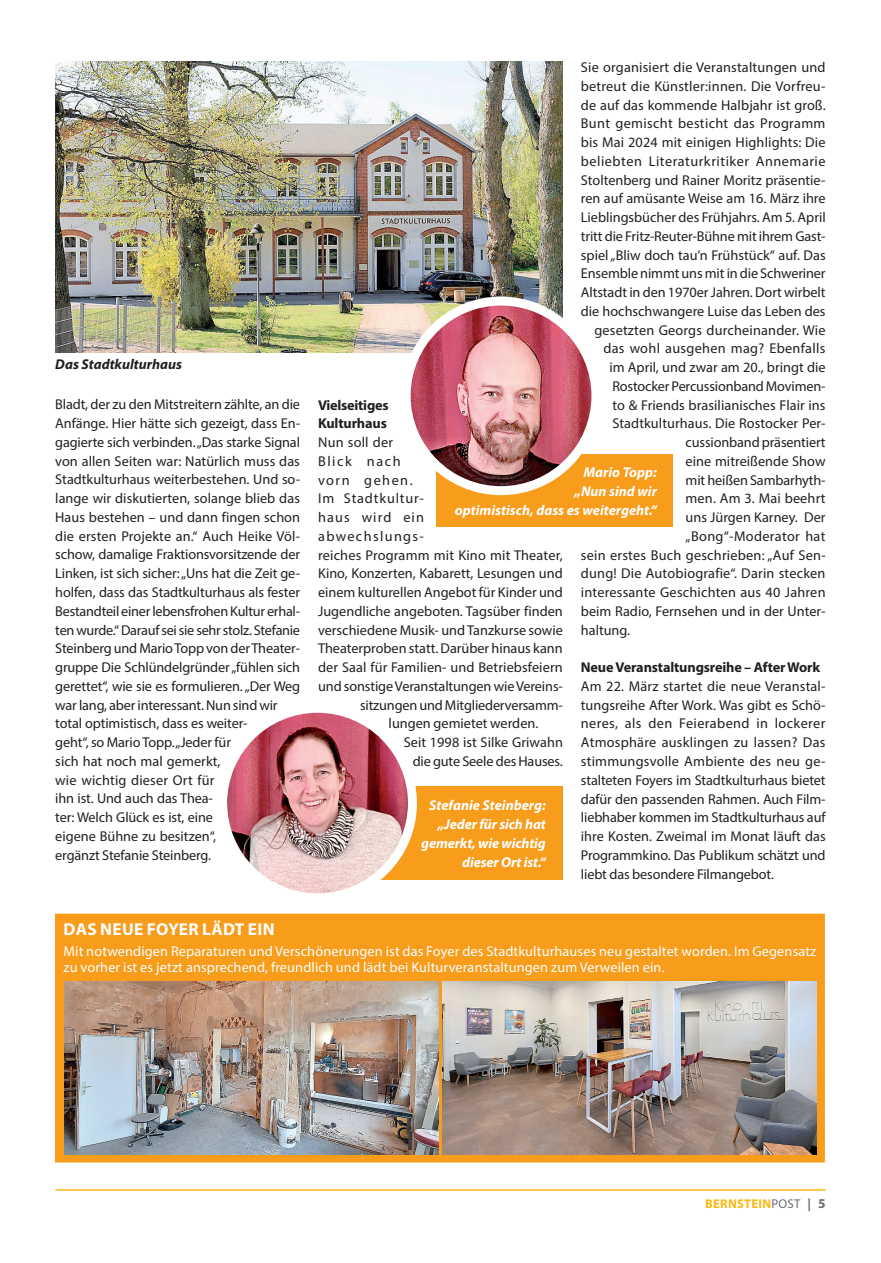
<style>
.page{position:relative;width:881px;height:1263px;background:#fff}
.page>*{position:absolute;margin:0;border:0;box-sizing:border-box;transform-origin:0 0}
.t1{font:700 17.25px "Myriad Pro";letter-spacing:.02em;color:#fff}
.t2{font:14.25px/18.8px "Myriad Pro";color:#231f20}
.t3{font:14.25px/16.5px "Myriad Pro";letter-spacing:.01em;color:#fff}
.t4{font:italic 700 14.25px/18.8px "Myriad Pro";color:#fff;text-align:right}
.t5{font:700 14.25px/18.8px "Myriad Pro";letter-spacing:-.01em;color:#231f20}
.t6{font:14.25px "Myriad Pro";letter-spacing:.025em;color:#231f20}
.t7{font:14.25px "Myriad Pro";letter-spacing:.035em;color:#231f20}
.t8{font:14.25px "Myriad Pro";letter-spacing:.02em;color:#231f20}
.t9{font:italic 700 14.25px "Myriad Pro";color:#231f20}
.t10{font:14.25px "Myriad Pro";letter-spacing:.06em;color:#231f20}
.t11{font:14.25px "Myriad Pro";letter-spacing:.095em;color:#231f20}
.t12{font:14.25px "Myriad Pro";letter-spacing:.08em;color:#231f20}
.t13{font:14.25px "Myriad Pro";letter-spacing:.105em;color:#231f20}
.t14{font:14.25px "Myriad Pro";letter-spacing:.11em;color:#231f20}
.t15{font:700 12.75px "Myriad Pro";letter-spacing:.02em;color:#fcb814}
.s1{font-weight:400;color:#6c6d70}
.s2{color:#6c6d70}
.s3{font-size:13.5px;color:#6c6d70}
</style>
<div class="page">
<hr style="left:55px;top:1189px;width:770px;height:2px;background:#fcb814">
<img style="left:55px;top:62px;width:507px;height:291px">
<div style="left:436px;top:454px;width:236px;height:73px;background:#f89c1c"></div>
<img style="left:406px;top:301px;width:189px;height:190px;border-radius:95px">
<div style="left:401px;top:297px;width:199px;height:198px;border:9px solid #fff;border-radius:50%"></div>
<div style="left:323px;top:787px;width:239px;height:93px;background:#f89c1c"></div>
<img style="left:222px;top:708px;width:190px;height:190px;border-radius:95px">
<div style="left:218px;top:704px;width:199px;height:198px;border:9px solid #fff;border-radius:50%"></div>
<div style="left:54px;top:913px;width:771px;height:250px;background:#f89c1c"></div>
<div style="left:53px;top:912px;width:773px;height:252px;border:2px solid #fff"></div>
<img style="left:65px;top:981px;width:373px;height:173px">
<img style="left:443px;top:981px;width:373px;height:174px">
<p class="t2" style="left:580px;top:58px;width:246px">Sie organisiert die Veranstaltungen und</p>
<p class="t2" style="left:580px;top:76px;width:246px">betreut die Künstler:innen. Die Vorfreu-</p>
<p class="t2" style="left:580px;top:95px;width:246px">de auf das kommende Halbjahr ist groß.</p>
<p class="t6" style="left:580px;top:115px;width:246px">Bunt gemischt besticht das Programm</p>
<p class="t2" style="left:580px;top:133px;width:246px">bis Mai 2024 mit einigen Highlights: Die</p>
<p class="t7" style="left:580px;top:152px;width:246px">beliebten Literaturkritiker Annemarie</p>
<p class="t2" style="left:580px;top:170px;width:246px">Stoltenberg und Rainer Moritz präsentie-</p>
<p class="t2" style="left:580px;top:189px;width:246px">ren auf amüsante Weise am 16. März ihre</p>
<p class="t2" style="left:580px;top:208px;width:246px">Lieblingsbücher des Frühjahrs. Am 5. April</p>
<p class="t2" style="left:580px;top:226px;width:246px">tritt die Fritz-Reuter-Bühne mit ihrem Gast-</p>
<p class="t2" style="left:580px;top:245px;width:246px">spiel „Bliw doch tau’n Frühstück“ auf. Das</p>
<p class="t2" style="left:580px;top:264px;width:246px">Ensemble nimmt uns mit in die Schweriner</p>
<p class="t2" style="left:580px;top:283px;width:246px">Altstadt in den 1970er Jahren. Dort wirbelt</p>
<p class="t2" style="left:580px;top:301px;width:246px">die hochschwangere Luise das Leben des</p>
<p class="t2" style="left:594px;top:320px;width:232px">gesetzten Georgs durcheinander. Wie</p>
<p class="t8" style="left:603px;top:340px;width:223px">das wohl ausgehen mag? Ebenfalls</p>
<p class="t2" style="left:609px;top:358px;width:218px">im April, und zwar am 20., bringt die</p>
<p class="t2" style="left:612px;top:376px;width:214px">Rostocker Percussionband Movimen-</p>
<p class="t2" style="left:612px;top:395px;width:215px">to &amp; Friends brasilianisches Flair ins</p>
<p class="t2" style="left:612px;top:414px;width:214px">Stadtkulturhaus. Die Rostocker Per-</p>
<p class="t2" style="left:685px;top:433px;width:141px">cussionband präsentiert</p>
<p class="t2" style="left:685px;top:451px;width:141px">eine mitreißende Show</p>
<p class="t2" style="left:685px;top:470px;width:141px">mit heißen Sambarhyth-</p>
<p class="t2" style="left:685px;top:489px;width:141px">men. Am 3. Mai beehrt</p>
<p class="t2" style="left:685px;top:508px;width:141px">uns Jürgen Karney. Der</p>
<p class="t6" style="left:685px;top:527px;width:141px">„Bong“-Moderator hat</p>
<p class="t2" style="left:580px;top:545px;width:246px">sein erstes Buch geschrieben: „Auf Sen-</p>
<p class="t2" style="left:580px;top:564px;width:246px">dung! Die Autobiografie“. Darin stecken</p>
<p class="t2" style="left:580px;top:583px;width:246px">interessante Geschichten aus 40 Jahren</p>
<p class="t2" style="left:580px;top:601px;width:246px">beim Radio, Fernsehen und in der Unter-</p>
<p class="t2" style="left:580px;top:620px;width:51px">haltung.</p>
<p class="t5" style="left:580px;top:657px;width:241px">Neue Veranstaltungsreihe – After Work</p>
<p class="t2" style="left:580px;top:677px;width:246px;text-align:justify">Am 22. März startet die neue Veranstal&shy;tungsreihe After Work. Was gibt es Schö&shy;neres, als den Feierabend in lockerer Atmosphäre ausklingen zu lassen? Das stimmungsvolle Ambiente des neu ge&shy;stalteten Foyers im Stadtkulturhaus bietet dafür den passenden Rahmen. Auch Film&shy;liebhaber kommen im Stadtkulturhaus auf ihre Kosten. Zweimal im Monat läuft das Programmkino. Das Publikum schätzt und liebt das besondere Filmangebot.</p>
<p class="t9" style="left:55px;top:355px;width:128px">Das Stadtkulturhaus</p>
<p class="t2" style="left:55px;top:395px;width:246px">Bladt, der zu den Mitstreitern zählte, an die Anfänge. Hier hätte sich gezeigt, dass En&shy;gagierte sich verbinden. „Das starke Signal von allen Seiten war: Natürlich muss das Stadtkulturhaus weiterbestehen. Und so&shy;lange wir diskutierten, solange blieb das Haus bestehen – und dann fingen schon die ersten Projekte an.“ Auch Heike Völ&shy;schow, damalige Fraktionsvorsitzende der Linken, ist sich sicher: „Uns hat die Zeit ge&shy;holfen, dass das Stadtkulturhaus als fester Bestandteil einer lebensfrohen Kultur erhal&shy;ten wurde.“ Darauf sei sie sehr stolz. Stefanie Steinberg und Mario Topp von der Theater&shy;gruppe Die Schlündelgründer „fühlen sich gerettet“, wie sie es formulieren. „Der Weg war lang, aber interessant. Nun sind wir total optimistisch, dass es weiter-<br>geht“, so Mario Topp. „Jeder für<br>sich hat noch mal gemerkt,<br>wie wichtig dieser Ort für<br>ihn ist. Und auch das Thea-<br>ter: Welch Glück es ist, eine<br>eigene Bühne zu besitzen“,<br>ergänzt Stefanie Steinberg.</p>
<p class="t5" style="left:318px;top:395px;width:72px">Vielseitiges<br>Kulturhaus</p>
<p class="t2" style="left:318px;top:433px;width:76px">Nun soll der</p>
<p class="t14" style="left:318px;top:452px;width:84px">Blick nach</p>
<p class="t13" style="left:318px;top:471px;width:96px">vorn gehen.</p>
<p class="t10" style="left:318px;top:490px;width:107px">Im Stadtkultur-</p>
<p class="t12" style="left:318px;top:508px;width:107px">haus wird ein</p>
<p class="t11" style="left:318px;top:527px;width:107px">abwechslungs-</p>
<p class="t2" style="left:318px;top:545px;width:246px">reiches Programm mit Kino mit Theater,</p>
<p class="t2" style="left:318px;top:564px;width:246px">Kino, Konzerten, Kabarett, Lesungen und</p>
<p class="t2" style="left:318px;top:583px;width:246px">einem kulturellen Angebot für Kinder und</p>
<p class="t2" style="left:318px;top:601px;width:246px">Jugendliche angeboten. Tagsüber finden</p>
<p class="t2" style="left:318px;top:620px;width:246px">verschiedene Musik- und Tanzkurse sowie</p>
<p class="t2" style="left:318px;top:639px;width:246px">Theaterproben statt. Darüber hinaus kann</p>
<p class="t2" style="left:318px;top:658px;width:246px">der Saal für Familien- und Betriebsfeiern</p>
<p class="t2" style="left:318px;top:676px;width:246px">und sonstige Veranstaltungen wie Vereins-</p>
<p class="t2" style="left:360px;top:695px;width:204px">sitzungen und Mitgliederversamm-</p>
<p class="t2" style="left:388px;top:714px;width:151px">lungen gemietet werden.</p>
<p class="t2" style="left:403px;top:733px;width:161px">Seit 1998 ist Silke Griwahn</p>
<p class="t2" style="left:412px;top:751px;width:152px">die gute Seele des Hauses.</p>
<p class="t4" style="left:454px;top:462px;width:203px">Mario Topp:<br>„Nun sind wir<br>optimistisch, dass es weitergeht.“</p>
<p class="t4" style="left:421px;top:796px;width:126px">Stefanie Steinberg: „Jeder für sich hat gemerkt, wie wichtig dieser Ort ist.“</p>
<p class="t1" style="left:64px;top:918px;width:212px">DAS NEUE FOYER LÄDT EIN</p>
<p class="t3" style="left:63px;top:942px;width:754px">Mit notwendigen Reparaturen und Verschönerungen ist das Foyer des Stadtkulturhauses neu gestaltet worden. Im Gegensatz zu vorher ist es jetzt ansprechend, freundlich und lädt bei Kulturveranstaltungen zum Verweilen ein.</p>
<p class="t15" style="left:705px;top:1195px;width:122px">BERNSTEIN<span class="s1">POST</span> <span class="s2">|</span> <span class="s3">5</span></p>
</div>
